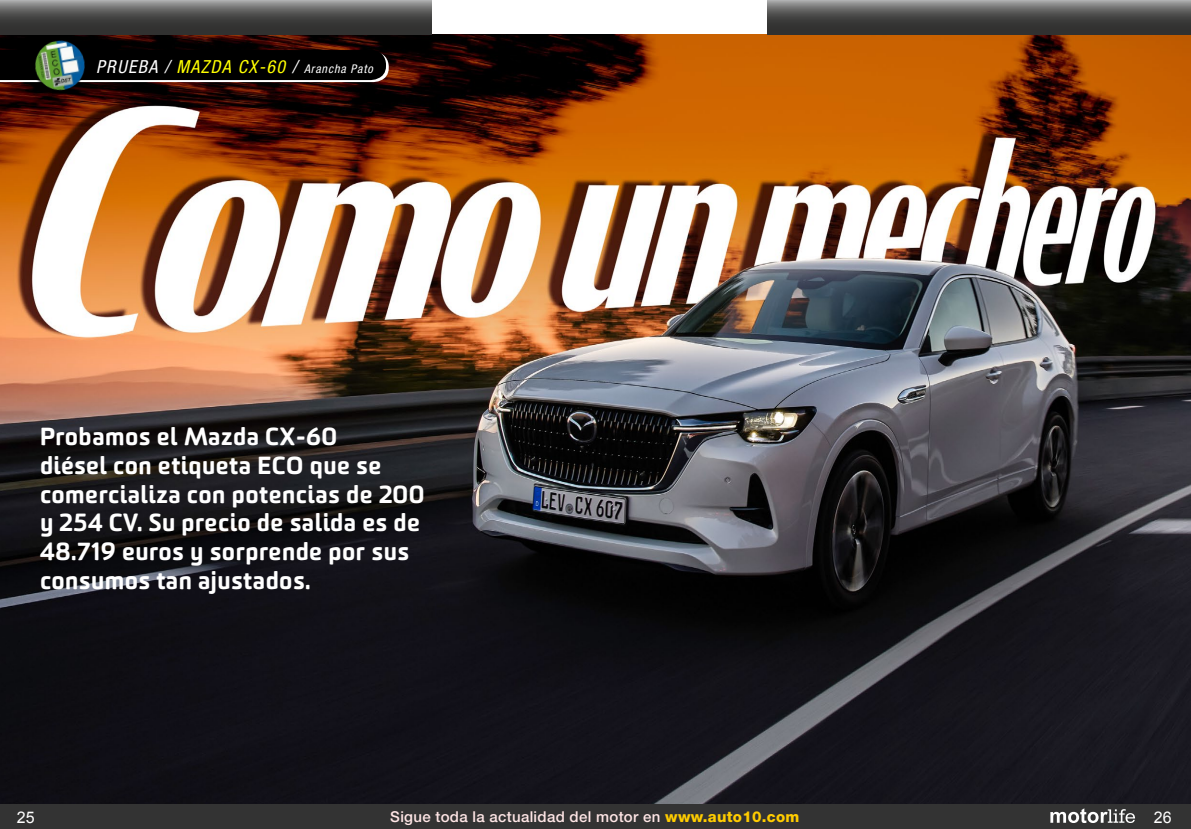
<style>
.page{position:relative;width:1191px;height:829px;background:#fff}
.page>*{position:absolute;margin:0;border:0;box-sizing:border-box;transform-origin:0 0}
.Normal__Web{font:900 24px/28.8px "Sommet Rounded";letter-spacing:.02em;color:#fff}
.t1{font:16px "Arial";color:#fff}
.Texto_Gen{font:500 15px "Helvetica Neue LT Std";letter-spacing:.02em;color:#ffe6e6}
.t2{font:italic condensed 12px "Helvetica Neue LT Std";letter-spacing:.075em;color:#fff}
.s1{font-size:18px}
.s2{font-size:18px;color:#ff0}
.s3{font-weight:800;color:#fc0}
</style>
<div class="page">
<img style="left:0;top:35px;width:1191px;height:769px">
<div style="left:0;top:804px;width:1191px;height:24px;background:#333"></div>
<svg style="left:1050px;top:808px;width:85px;height:14px"></svg>
<svg style="left:0;top:0;width:431px;height:35px;background:#535353"></svg>
<svg style="left:768px;top:0;width:423px;height:35px;background:#535353"></svg>
<svg style="left:0;top:50px;width:389px;height:32px;background:#111010"></svg>
<img style="left:30px;top:36px;width:60px;height:60px">
<p class="t2" style="left:96px;top:62px;width:278px"><span class="s1">PRUEBA /</span> <span class="s2">MAZDA CX-60</span> <span class="s1">/</span> Arancha Pato</p>
<p class="Normal__Web" style="left:40px;top:421px;width:386px">Probamos el Mazda CX-60<br>diésel con etiqueta ECO que se comercializa con potencias de 200 y 254 CV. Su precio de salida es de<br>48.719 euros y sorprende por sus consumos tan ajustados.</p>
<p class="t1" style="left:17px;top:806px;width:19px">25</p>
<p class="Texto_Gen" style="left:390px;top:807px;width:411px">Sigue toda la actualidad del motor en <span class="s3">www.auto10.com</span></p>
<p class="t1" style="left:1153px;top:806px;width:19px">26</p>
</div>
